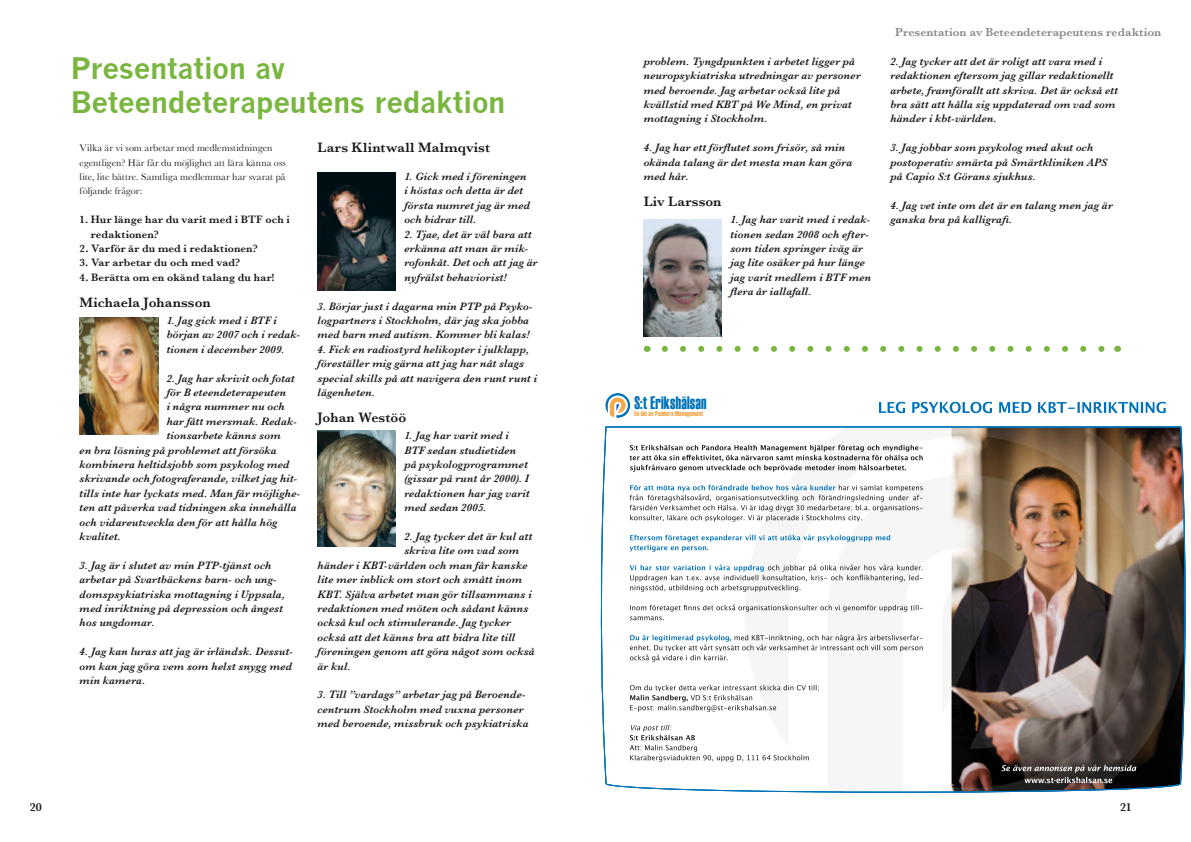
<style>
.page{position:relative;width:1191px;height:842px;background:#fff}
.page>*{position:absolute;margin:0;border:0;box-sizing:border-box;transform-origin:0 0}
.t1{font:700 29px/34.8px "News Gothic";letter-spacing:-.01em;color:#79b63f}
.t2{font:18px "Haettenschweiler";letter-spacing:.015em;color:#0072b9;scale:.83 1}
.t3{font:600 14px "Baskerville";letter-spacing:.01em;color:#1a171c}
.t4{font:600 12px "Baskerville";letter-spacing:.005em;color:#87888a}
.t5{font:600 12px "Baskerville";color:#1a171c}
.t6{font:italic 600 11px/14.4px "Baskerville";letter-spacing:.015em;color:#1a171c}
.t7{font:600 11px/14.4px "Baskerville";letter-spacing:.01em;color:#1a171c}
.t8{font:10px/14.4px "Baskerville";letter-spacing:.01em;color:#1a171c}
.t9{font:7px "Haettenschweiler";letter-spacing:.015em;color:#f5a749}
</style>
<div class="page">
<img style="left:317px;top:173px;width:79px;height:117px">
<img style="left:643px;top:219px;width:79px;height:117px">
<img style="left:317px;top:430px;width:79px;height:116px">
<img style="left:80px;top:318px;width:78px;height:117px">
<svg style="left:603px;top:391px;width:29px;height:29px"></svg>
<svg style="left:607px;top:394px;width:22px;height:23px"></svg>
<div style="left:601px;top:389px;width:33px;height:33px;border:4px solid #fff;border-radius:50%"></div>
<svg style="left:879px;top:402px;width:286px;height:11px"></svg>
<img style="left:600px;top:426px;width:586px;height:366px">
<svg style="left:629px;top:725px;width:179px;height:37px"></svg>
<svg style="left:630px;top:685px;width:188px;height:27px"></svg>
<svg style="left:630px;top:634px;width:292px;height:28px"></svg>
<svg style="left:630px;top:604px;width:292px;height:16px"></svg>
<svg style="left:629px;top:564px;width:293px;height:28px"></svg>
<svg style="left:629px;top:534px;width:261px;height:18px"></svg>
<svg style="left:630px;top:484px;width:292px;height:38px"></svg>
<svg style="left:630px;top:445px;width:292px;height:27px"></svg>
<svg style="left:665px;top:346px;width:440px;height:6px"></svg>
<h1 class="t1" style="left:71px;top:50px;width:436px">Presentation av<br>Beteendeterapeutens redaktion</h1>
<p class="t8" style="left:80px;top:141px;width:208px">Vilka är vi som arbetar med medlemstidningen egentligen? Här får du möjlighet att lära känna oss lite, lite bättre. Samtliga medlemmar har svarat på följande frågor:</p>
<p class="t7" style="left:91px;top:212px;width:200px;text-indent:-11px">1. Hur länge har du varit med i BTF och i redaktionen?</p>
<p class="t7" style="left:80px;top:241px;width:179px">2. Varför är du med i redaktionen?</p>
<p class="t7" style="left:80px;top:256px;width:162px">3. Var arbetar du och med vad?</p>
<p class="t7" style="left:80px;top:270px;width:196px">4. Berätta om en okänd talang du har!</p>
<p class="t3" style="left:80px;top:294px;width:133px">Michaela Johansson</p>
<p class="t6" style="left:167px;top:313px;width:135px">1. Jag gick med i BTF i början av 2007 och i redak&shy;tionen i december 2009.</p>
<p class="t6" style="left:167px;top:371px;width:130px">2. Jag har skrivit och fotat</p>
<p class="t6" style="left:167px;top:385px;width:121px">för B eteendeterapeuten</p>
<p class="t6" style="left:167px;top:400px;width:120px">i några nummer nu och</p>
<p class="t6" style="left:167px;top:414px;width:132px">har fått mersmak. Redak-</p>
<p class="t6" style="left:167px;top:428px;width:116px">tionsarbete känns som</p>
<p class="t6" style="left:80px;top:443px;width:199px">en bra lösning på problemet att försöka</p>
<p class="t6" style="left:80px;top:457px;width:211px">kombinera heltidsjobb som psykolog med</p>
<p class="t6" style="left:80px;top:472px;width:219px">skrivande och fotograferande, vilket jag hit-</p>
<p class="t6" style="left:80px;top:486px;width:222px">tills inte har lyckats med. Man får möjlighe-</p>
<p class="t6" style="left:80px;top:500px;width:218px">ten att påverka vad tidningen ska innehålla</p>
<p class="t6" style="left:80px;top:515px;width:199px">och vidareutveckla den för att hålla hög</p>
<p class="t6" style="left:80px;top:529px;width:43px">kvalitet.</p>
<p class="t6" style="left:80px;top:558px;width:207px">3. Jag är i slutet av min PTP-tjänst och arbetar på Svartbäckens barn- och ung&shy;domspsykiatriska mottagning i Uppsala, med inriktning på depression och ångest hos ungdomar.</p>
<p class="t6" style="left:80px;top:644px;width:215px;text-align:justify">4. Jag kan luras att jag är irländsk. Dessut&shy;om kan jag göra vem som helst snygg med min kamera.</p>
<p class="t3" style="left:317px;top:140px;width:174px">Lars Klintwall Malmqvist</p>
<p class="t6" style="left:404px;top:169px;width:127px">1. Gick med i föreningen i höstas och detta är det första numret jag är med och bidrar till.</p>
<p class="t6" style="left:404px;top:227px;width:135px">2. Tjae, det är väl bara att erkänna att man är mik&shy;rofonkåt. Det och att jag är nyfrälst behaviorist!</p>
<p class="t6" style="left:317px;top:299px;width:217px">3. Börjar just i dagarna min PTP på Psyko&shy;logpartners i Stockholm, där jag ska jobba med barn med autism. Kommer bli kalas!</p>
<p class="t6" style="left:317px;top:342px;width:221px">4. Fick en radiostyrd helikopter i julklapp, föreställer mig gärna att jag har nåt slags special skills på att navigera den runt runt i lägenheten.</p>
<p class="t3" style="left:317px;top:410px;width:90px">Johan Westöö</p>
<p class="t6" style="left:404px;top:428px;width:127px">1. Jag har varit med i<br>BTF sedan studietiden på psykologprogrammet (gissar på runt år 2000). I redaktionen har jag varit med sedan 2005.</p>
<p class="t6" style="left:404px;top:529px;width:130px">2. Jag tycker det är kul att</p>
<p class="t6" style="left:404px;top:544px;width:116px">skriva lite om vad som</p>
<p class="t6" style="left:317px;top:558px;width:211px">händer i KBT-världen och man får kanske</p>
<p class="t6" style="left:317px;top:572px;width:206px">lite mer inblick om stort och smått inom</p>
<p class="t6" style="left:317px;top:587px;width:216px">KBT. Själva arbetet man gör tillsammans i</p>
<p class="t6" style="left:317px;top:601px;width:212px">redaktionen med möten och sådant känns</p>
<p class="t6" style="left:317px;top:616px;width:195px">också kul och stimulerande. Jag tycker</p>
<p class="t6" style="left:317px;top:630px;width:199px">också att det känns bra att bidra lite till</p>
<p class="t6" style="left:317px;top:644px;width:219px">föreningen genom att göra något som också</p>
<p class="t6" style="left:317px;top:659px;width:35px">är kul.</p>
<p class="t6" style="left:317px;top:688px;width:212px">3. Till ”vardags” arbetar jag på Beroende&shy;centrum Stockholm med vuxna personer med beroende, missbruk och psykiatriska</p>
<p class="t6" style="left:643px;top:54px;width:219px">problem. Tyngdpunkten i arbetet ligger på neuropsykiatriska utredningar av personer med beroende. Jag arbetar också lite på kvällstid med KBT på We Mind, en privat mottagning i Stockholm.</p>
<p class="t6" style="left:643px;top:140px;width:210px">4. Jag har ett förflutet som frisör, så min okända talang är det mesta man kan göra med hår.</p>
<p class="t3" style="left:643px;top:194px;width:79px">Liv Larsson</p>
<p class="t6" style="left:730px;top:212px;width:142px">1. Jag har varit med i redak&shy;tionen sedan 2008 och efter&shy;som tiden springer iväg är jag lite osäker på hur länge jag varit medlem i BTF men flera år iallafall.</p>
<p class="t4" style="left:895px;top:25px;width:267px">Presentation av Beteendeterapeutens redaktion</p>
<p class="t6" style="left:890px;top:54px;width:229px">2. Jag tycker att det är roligt att vara med i redaktionen eftersom jag gillar redaktionellt arbete, framförallt att skriva. Det är också ett bra sätt att hålla sig uppdaterad om vad som händer i kbt-världen.</p>
<p class="t6" style="left:890px;top:140px;width:218px">3. Jag jobbar som psykolog med akut och postoperativ smärta på Smärtkliniken APS på Capio S:t Görans sjukhus.</p>
<p class="t6" style="left:890px;top:198px;width:224px">4. Jag vet inte om det är en talang men jag är ganska bra på kalligrafi.</p>
<h2 class="t2" style="left:634px;top:393px;width:88px">S:t Erikshälsan</h2>
<p class="t9" style="left:634px;top:410px;width:71px">En del av Pandora Management</p>
<p class="t5" style="left:30px;top:800px;width:14px">20</p>
<p class="t5" style="left:1120px;top:800px;width:13px">21</p>
</div>
